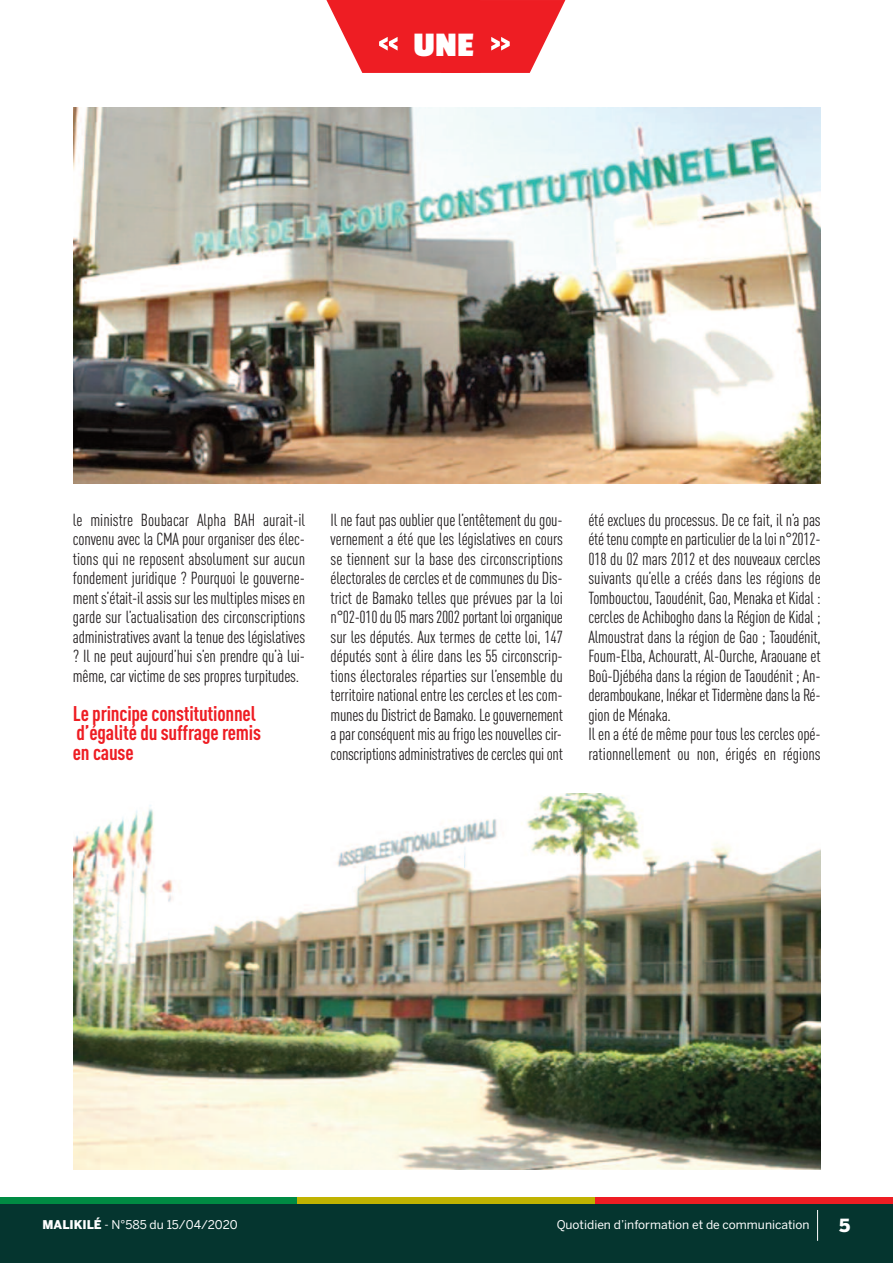
<style>
.page{position:relative;width:893px;height:1263px;background:#fff}
.page>*{position:absolute;margin:0;border:0;box-sizing:border-box;transform-origin:0 0}
.t1{font:700 36px "Passion One";color:#fff}
.t2{font:700 condensed 21px/19.5px "DIN Pro";letter-spacing:-.01em;color:#ee1d23}
.t3{font:900 18px "Benton Sans";color:#fff}
.t4{font:condensed 17.25px/19.5px "DIN Pro";letter-spacing:-.01em;color:#231f20;text-align:justify}
.t5{font:12px "Benton Sans";color:#fff}
.s1{font-weight:900}
</style>
<div class="page">
<div style="left:0;top:1203px;width:893px;height:60px;background:#05352f"></div>
<div style="left:0;top:1197px;width:298px;height:6px;background:#008b43"></div>
<div style="left:298px;top:1197px;width:297px;height:6px;background:#c0b301"></div>
<div style="left:595px;top:1197px;width:297px;height:6px;background:#ee1d23"></div>
<hr style="left:817px;top:1210px;width:1px;height:31px;background:#fff">
<img style="left:73px;top:108px;width:748px;height:375px">
<img style="left:73px;top:793px;width:748px;height:376px">
<svg style="left:326px;top:0;width:239px;height:73px"></svg>
<h1 class="t1" style="left:413px;top:26px;width:62px">UNE</h1>
<p class="t4" style="left:73px;top:511px;width:234px">le ministre Boubacar Alpha BAH aurait-il convenu avec la CMA pour organiser des élec&shy;tions qui ne reposent absolument sur aucun fondement juridique ? Pourquoi le gouverne&shy;ments’était-ilassissur les multiples misesen garde sur l’actualisation des circonscriptions administratives avant la tenue des législatives ? Il ne peut aujourd’hui s’en prendre qu’à lui&shy;même, car victime de ses propres turpitudes.</p>
<p class="t2" style="left:73px;top:705px;width:190px">Le principe constitutionnel d’égalité du suffrage remis en cause</p>
<p class="t4" style="left:331px;top:511px;width:234px">Il ne faut pas oublier que l’entêtement du gou&shy;vernement a été que les législatives en cours se tiennent sur la base des circonscriptions électoralesdecerclesetdecommunesdu Dis&shy;trict de Bamako telles que prévues par la loi n°02-010du05mars2002portant loiorganique sur les députés. Aux termes de cette loi, 147 députés sont à élire dans les 55 circonscrip&shy;tions électorales réparties sur l’ensemble du territoire national entre les cercles et les com&shy;munesdu Districtde Bamako.Legouvernement aparconséquentmisaufrigolesnouvellescir&shy;conscriptionsadministrativesdecerclesquiont</p>
<p class="t4" style="left:588px;top:511px;width:234px;text-align:left">été exclues du processus. De ce fait, il n’a pas ététenucompteenparticulierdelaloin°2012- 018 du 02 mars 2012 et des nouveaux cercles suivants qu’elle a créés dans les régions de Tombouctou, Taoudénit, Gao, Menaka et Kidal : cercles de Achibogho dans la Région de Kidal ; Almoustrat dans la région de Gao ; Taoudénit, Foum-Elba, Achouratt, Al-Ourche, Araouane et Boû-Djébéha dans la région de Taoudénit ; An&shy;deramboukane, InékaretTidermènedansla Ré&shy;gion de Ménaka.<br>Il en a été de même pour tous les cercles opé&shy;rationnellement ou non, érigés en régions</p>
<p class="t5" style="left:43px;top:1218px;width:197px"><span class="s1">MALIKILÉ</span> - N°585 du 15/04/2020</p>
<p class="t5" style="left:557px;top:1218px;width:254px">Quotidien d’information et de communication</p>
<p class="t3" style="left:839px;top:1215px;width:13px">5</p>
</div>
